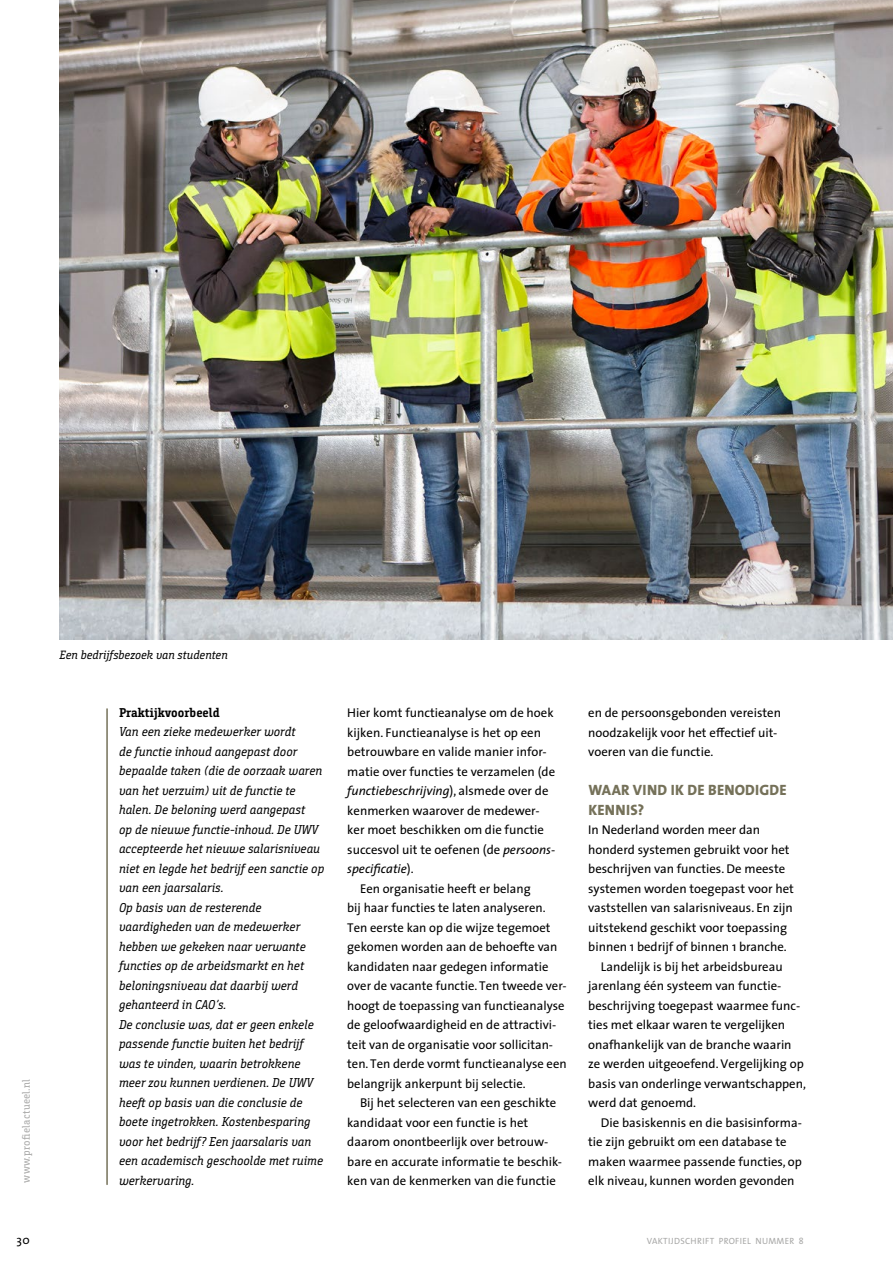
<style>
.page{position:relative;width:893px;height:1263px;background:#fff}
.page>*{position:absolute;margin:0;border:0;box-sizing:border-box;transform-origin:0 0}
.t1{font:800 15px/19.5px "The Sans";letter-spacing:.015em;color:#757159}
.t2{font:12.75px/19.5px "The Sans";color:#000}
.t3{font:italic 12.75px/19.5px "Bunday Slab";color:#000}
.t4{font:italic 12.75px "The Sans";color:#000}
.t5{font:700 12.75px "Bunday Slab";color:#000}
.t6{font:italic 12px "Bunday Slab";color:#000}
.t7{font:12px "The Sans";color:#000}
.t8{font:10.5px "Bunday Slab";letter-spacing:.02em;color:#a8a8a7}
.t9{font:9px "The Sans";letter-spacing:.035em;color:#a8a8a7}
.s1{font-style:normal}
.s2{font-style:italic}
</style>
<div class="page">
<img style="left:60px;top:0;width:833px;height:639px">
<hr style="left:106px;top:709px;width:2px;height:475px;background:#757159">
<p class="t8" style="left:20px;top:1182px;width:105px;rotate:-90deg">www.profielactueel.nl</p>
<p class="t6" style="left:60px;top:647px;width:170px">Een bedrijfsbezoek van studenten</p>
<p class="t5" style="left:119px;top:705px;width:102px">Praktijkvoorbeeld</p>
<p class="t3" style="left:119px;top:722px;width:207px">Van een zieke medewerker wordt<br>de functie inhoud aangepast door bepaalde taken (die de oorzaak waren van het verzuim) uit de functie te halen. De beloning werd aangepast<br>op de nieuwe functie-inhoud. De UWV accepteerde het nieuwe salarisniveau niet en legde het bedrijf een sanctie op van een jaarsalaris.<br>Op basis van de resterende vaardigheden van de medewerker hebben we gekeken naar verwante functies op de arbeidsmarkt en het beloningsniveau dat daarbij werd gehanteerd in CAO’s.<br>De conclusie was, dat er geen enkele passende functie buiten het bedrijf was te vinden, waarin betrokkene meer zou kunnen verdienen. De UWV heeft op basis van die conclusie de boete ingetrokken. Kostenbesparing voor het bedrijf? Een jaarsalaris van een academisch geschoolde met ruime werkervaring.</p>
<p class="t2" style="left:347px;top:703px;width:208px">Hier komt functieanalyse om de hoek</p>
<p class="t2" style="left:347px;top:722px;width:195px">kijken. Functieanalyse is het op een</p>
<p class="t2" style="left:347px;top:742px;width:201px">betrouwbare en valide manier infor-</p>
<p class="t2" style="left:347px;top:761px;width:209px">matie over functies te verzamelen (de</p>
<p class="t4" style="left:347px;top:780px;width:203px">functiebeschrijving<span class="s1">), alsmede over de</span></p>
<p class="t2" style="left:347px;top:800px;width:194px">kenmerken waarover de medewer-</p>
<p class="t2" style="left:347px;top:820px;width:198px">ker moet beschikken om die functie</p>
<p class="t2" style="left:347px;top:839px;width:210px">succesvol uit te oefenen (de <span class="s2">persoons-</span></p>
<p class="t4" style="left:347px;top:858px;width:68px">specificatie<span class="s1">).</span></p>
<p class="t2" style="left:360px;top:878px;width:172px">Een organisatie heeft er belang</p>
<p class="t2" style="left:347px;top:898px;width:200px">bij haar functies te laten analyseren.</p>
<p class="t2" style="left:347px;top:917px;width:205px">Ten eerste kan op die wijze tegemoet</p>
<p class="t2" style="left:347px;top:937px;width:212px">gekomen worden aan de behoefte van</p>
<p class="t2" style="left:347px;top:956px;width:203px">kandidaten naar gedegen informatie</p>
<p class="t2" style="left:347px;top:976px;width:221px">over de vacante functie. Ten tweede ver-</p>
<p class="t2" style="left:347px;top:995px;width:219px">hoogt de toepassing van functieanalyse</p>
<p class="t2" style="left:347px;top:1015px;width:210px">de geloofwaardigheid en de attractivi-</p>
<p class="t2" style="left:347px;top:1034px;width:207px">teit van de organisatie voor sollicitan-</p>
<p class="t2" style="left:347px;top:1054px;width:221px">ten. Ten derde vormt functieanalyse een</p>
<p class="t2" style="left:347px;top:1073px;width:180px">belangrijk ankerpunt bij selectie.</p>
<p class="t2" style="left:360px;top:1093px;width:198px">Bij het selecteren van een geschikte</p>
<p class="t2" style="left:347px;top:1112px;width:183px">kandidaat voor een functie is het</p>
<p class="t2" style="left:347px;top:1132px;width:202px">daarom onontbeerlijk over betrouw-</p>
<p class="t2" style="left:347px;top:1151px;width:216px">bare en accurate informatie te beschik-</p>
<p class="t2" style="left:347px;top:1171px;width:210px">ken van de kenmerken van die functie</p>
<p class="t2" style="left:588px;top:703px;width:194px">en de persoonsgebonden vereisten noodzakelijk voor het effectief uit&shy;voeren van die functie.</p>
<p class="t1" style="left:588px;top:780px;width:200px">WAAR VIND IK DE BENODIGDE<br>KENNIS?</p>
<p class="t2" style="left:588px;top:820px;width:174px">In Nederland worden meer dan</p>
<p class="t2" style="left:588px;top:839px;width:203px">honderd systemen gebruikt voor het</p>
<p class="t2" style="left:588px;top:859px;width:199px">beschrijven van functies. De meeste</p>
<p class="t2" style="left:588px;top:878px;width:207px">systemen worden toegepast voor het</p>
<p class="t2" style="left:588px;top:898px;width:206px">vaststellen van salarisniveaus. En zijn</p>
<p class="t2" style="left:588px;top:917px;width:201px">uitstekend geschikt voor toepassing</p>
<p class="t2" style="left:588px;top:937px;width:200px">binnen 1 bedrijf of binnen 1 branche.</p>
<p class="t2" style="left:601px;top:956px;width:183px">Landelijk is bij het arbeidsbureau</p>
<p class="t2" style="left:588px;top:976px;width:194px">jarenlang één systeem van functie-</p>
<p class="t2" style="left:588px;top:995px;width:213px">beschrijving toegepast waarmee func-</p>
<p class="t2" style="left:588px;top:1014px;width:199px">ties met elkaar waren te vergelijken</p>
<p class="t2" style="left:588px;top:1034px;width:205px">onafhankelijk van de branche waarin</p>
<p class="t2" style="left:588px;top:1053px;width:217px">ze werden uitgeoefend. Vergelijking op</p>
<p class="t2" style="left:588px;top:1073px;width:219px">basis van onderlinge verwantschappen,</p>
<p class="t2" style="left:588px;top:1092px;width:109px">werd dat genoemd.</p>
<p class="t2" style="left:601px;top:1112px;width:202px">Die basiskennis en die basisinforma-</p>
<p class="t2" style="left:588px;top:1131px;width:200px">tie zijn gebruikt om een database te</p>
<p class="t2" style="left:588px;top:1151px;width:215px">maken waarmee passende functies, op</p>
<p class="t2" style="left:588px;top:1170px;width:208px">elk niveau, kunnen worden gevonden</p>
<p class="t7" style="left:17px;top:1229px;width:15px">30</p>
<p class="t9" style="left:647px;top:1233px;width:158px">VAKTIJDSCHRIFT PROFIEL NUMMER 8</p>
</div>
